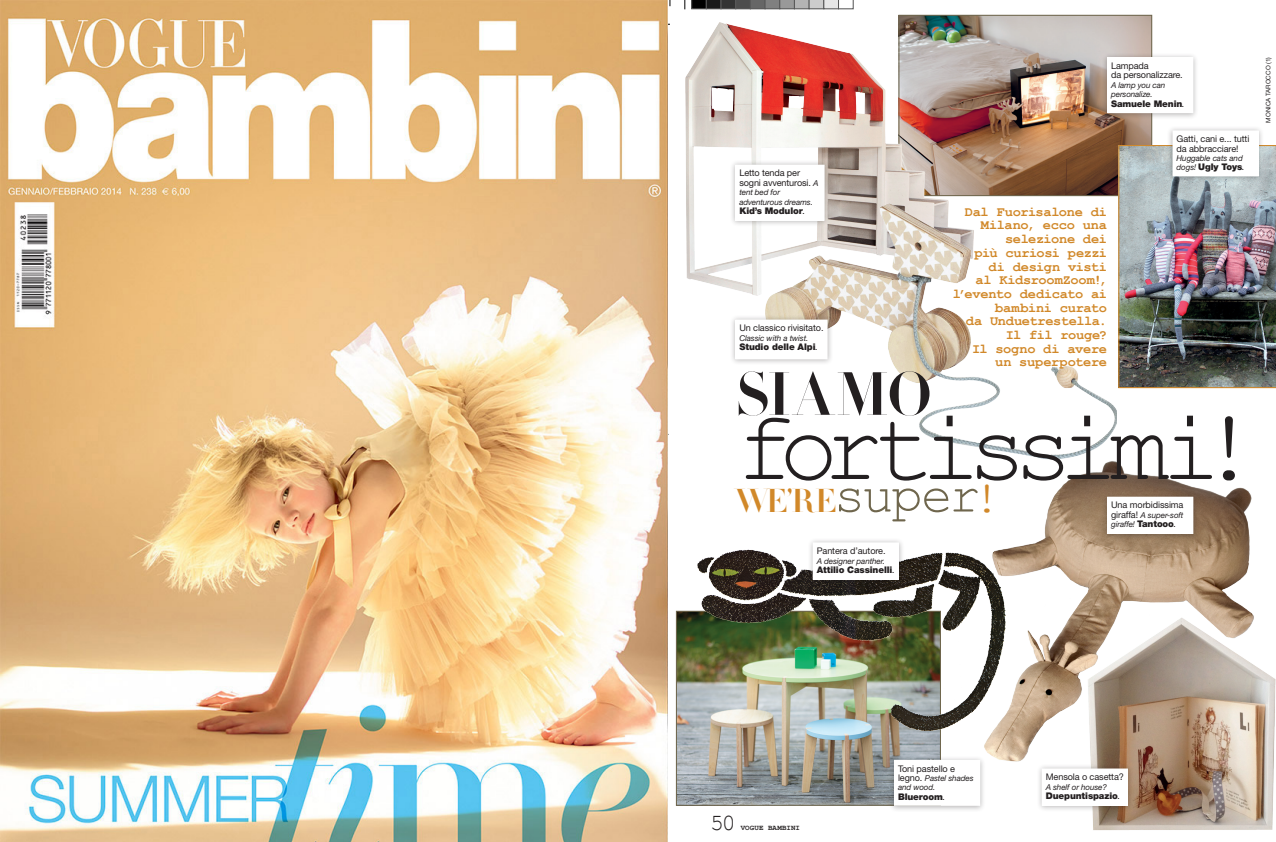
<style>
.page{position:relative;width:1276px;height:842px;background:#fff}
.page>*{position:absolute;margin:0;border:0;box-sizing:border-box;transform-origin:0 0}
.t1{font:100px "Courier New";letter-spacing:-.135em;color:#231f20}
.t2{font:700 60px "HTF Didot B96";color:#231f20}
.t3{font:700 32.6px "HTF Didot B96";color:#d18829}
.t4{font:23.1px "Courier New";color:#231f20}
.t5{font:700 13.7px/13.7px "Courier New";letter-spacing:-.02em;color:#d18829;text-align:right}
.t6{font:9.2px/9.5px "Helvetica Neue LT Std";letter-spacing:-.01em;color:#231f20}
.t7{font:900 9.2px "Helvetica Neue LT Std";letter-spacing:-.01em;color:#231f20}
.t8{font:italic 8.1px/9.5px "Helvetica Neue LT Std";letter-spacing:-.01em;color:#231f20}
.t9{font:700 7.5px "Courier New";letter-spacing:.015em;color:#231f20}
.t10{font:6.3px "Helvetica Neue LT Std";color:#231f20}
.s1{font-style:italic;font-size:8.1px}
.s2{font-weight:400;font-style:italic}
.s3{font-weight:400;font-style:italic;font-size:8.1px}
.s4{font-family:"Courier New";font-weight:400;font-size:52.6px;color:#6f664d}
.s5{font-family:"Courier New";font-weight:400;font-size:45.2px}
.s6{font-style:normal;font-size:9.2px}
.s7{font-weight:900;font-style:normal;font-size:9.2px}
.s8{font-size:9.2px}
</style>
<div class="page">
<img style="left:900px;top:17px;width:250px;height:177px">
<div style="left:898px;top:15px;width:254px;height:181px;border:1px solid #6f664d"></div>
<img style="left:685px;top:23px;width:290px;height:272px">
<img style="left:678px;top:613px;width:261px;height:191px">
<img style="left:984px;top:461px;width:270px;height:301px">
<img style="left:697px;top:549px;width:308px;height:182px">
<img style="left:765px;top:204px;width:352px;height:256px">
<img style="left:1118px;top:145px;width:158px;height:243px">
<img style="left:1086px;top:616px;width:190px;height:214px">
<div style="left:1101px;top:52px;width:98px;height:68px;background:#231f20;opacity:.33"></div>
<div style="left:1107px;top:58px;width:85px;height:55px;background:#fff"></div>
<div style="left:729px;top:160px;width:101px;height:67px;background:#231f20;opacity:.33"></div>
<div style="left:736px;top:165px;width:88px;height:55px;background:#fff"></div>
<div style="left:729px;top:315px;width:104px;height:51px;background:#231f20;opacity:.33"></div>
<div style="left:736px;top:320px;width:91px;height:39px;background:#fff"></div>
<div style="left:807px;top:538px;width:97px;height:48px;background:#231f20;opacity:.33"></div>
<div style="left:813px;top:543px;width:85px;height:36px;background:#fff"></div>
<div style="left:812px;top:542px;width:87px;height:38px;border:1px solid #fff"></div>
<div style="left:888px;top:755px;width:98px;height:58px;background:#231f20;opacity:.33"></div>
<div style="left:894px;top:760px;width:85px;height:45px;background:#fff"></div>
<div style="left:894px;top:760px;width:86px;height:46px;border:1px solid #fff"></div>
<div style="left:1036px;top:764px;width:97px;height:48px;background:#231f20;opacity:.33"></div>
<div style="left:1042px;top:769px;width:85px;height:36px;background:#fff"></div>
<div style="left:1041px;top:768px;width:87px;height:38px;border:1px solid #fff"></div>
<div style="left:1101px;top:492px;width:98px;height:49px;background:#231f20;opacity:.33"></div>
<div style="left:1107px;top:497px;width:85px;height:36px;background:#fff"></div>
<div style="left:1166px;top:126px;width:98px;height:57px;background:#231f20;opacity:.33"></div>
<div style="left:1173px;top:131px;width:85px;height:45px;background:#fff"></div>
<div style="left:1172px;top:130px;width:86px;height:46px;border:1px solid #fff"></div>
<svg style="left:669px;top:0;width:2px;height:7px"></svg>
<svg style="left:691px;top:0;width:162px;height:9px"></svg>
<img style="left:0;top:0;width:668px;height:842px">
<p class="t6" style="left:739px;top:168px;width:81px">Letto tenda per sogni avventurosi. <span class="s1">A</span></p>
<p class="t8" style="left:739px;top:187px;width:75px">tent bed for adventurous dreams.</p>
<p class="t7" style="left:739px;top:205px;width:67px">Kid’s Modulor<span class="s2">.</span></p>
<p class="t6" style="left:739px;top:323px;width:86px">Un classico rivisitato.</p>
<p class="t8" style="left:739px;top:333px;width:70px">Classic with a twist.</p>
<p class="t7" style="left:739px;top:341px;width:80px">Studio delle Alpi<span class="s2">.</span></p>
<p class="t6" style="left:1111px;top:61px;width:73px">Lampada<br>da personalizzare.</p>
<p class="t8" style="left:1111px;top:80px;width:56px">A lamp you can personalize.</p>
<p class="t7" style="left:1111px;top:98px;width:75px">Samuele Menin<span class="s2">.</span></p>
<p class="t5" style="left:952px;top:204px;width:156px">Dal Fuorisalone di<br>Milano, ecco una selezione dei<br>più curiosi pezzi<br>di design visti<br>al KidsroomZoom!, l’evento dedicato ai bambini curato<br>da Unduetrestella.<br>Il fil rouge?<br>Il sogno di avere un superpotere</p>
<p class="t6" style="left:1176px;top:134px;width:74px">Gatti, cani e... tutti da abbracciare!</p>
<p class="t8" style="left:1176px;top:153px;width:68px">Huggable cats and</p>
<p class="t7" style="left:1176px;top:162px;width:70px"><span class="s3">dogs!</span> Ugly Toys<span class="s2">.</span></p>
<p class="t2" style="left:735px;top:350px;width:199px">SIAMO</p>
<p class="t1" style="left:735px;top:386px;width:525px">fortissimi!</p>
<p class="t3" style="left:735px;top:476px;width:267px">WE’RE<span class="s4">super</span><span class="s5">!</span></p>
<p class="t6" style="left:1111px;top:500px;width:74px">Una morbidissima</p>
<p class="t8" style="left:1111px;top:510px;width:74px"><span class="s6">giraffa!</span> A super-soft giraffe! <span class="s7">Tantooo</span><span class="s8">.</span></p>
<p class="t6" style="left:816px;top:546px;width:70px">Pantera d’autore.</p>
<p class="t8" style="left:816px;top:556px;width:70px">A designer panther.</p>
<p class="t7" style="left:816px;top:564px;width:80px">Attilio Cassinelli<span class="s2">.</span></p>
<p class="t10" style="left:1264px;top:123px;width:67px;rotate:-90deg">MONICA TAROCCO (1)</p>
<p class="t4" style="left:710px;top:808px;width:27px">50</p>
<p class="t9" style="left:741px;top:823px;width:61px">VOGUE BAMBINI</p>
<p class="t6" style="left:898px;top:763px;width:59px">Toni pastello e</p>
<p class="t8" style="left:898px;top:773px;width:77px"><span class="s6">legno.</span> Pastel shades and wood.</p>
<p class="t7" style="left:898px;top:791px;width:49px">Blueroom<span class="s2">.</span></p>
<p class="t6" style="left:1045px;top:772px;width:80px">Mensola o casetta?</p>
<p class="t8" style="left:1045px;top:782px;width:63px">A shelf or house?</p>
<p class="t7" style="left:1045px;top:790px;width:76px">Duepuntispazio<span class="s2">.</span></p>
</div>
